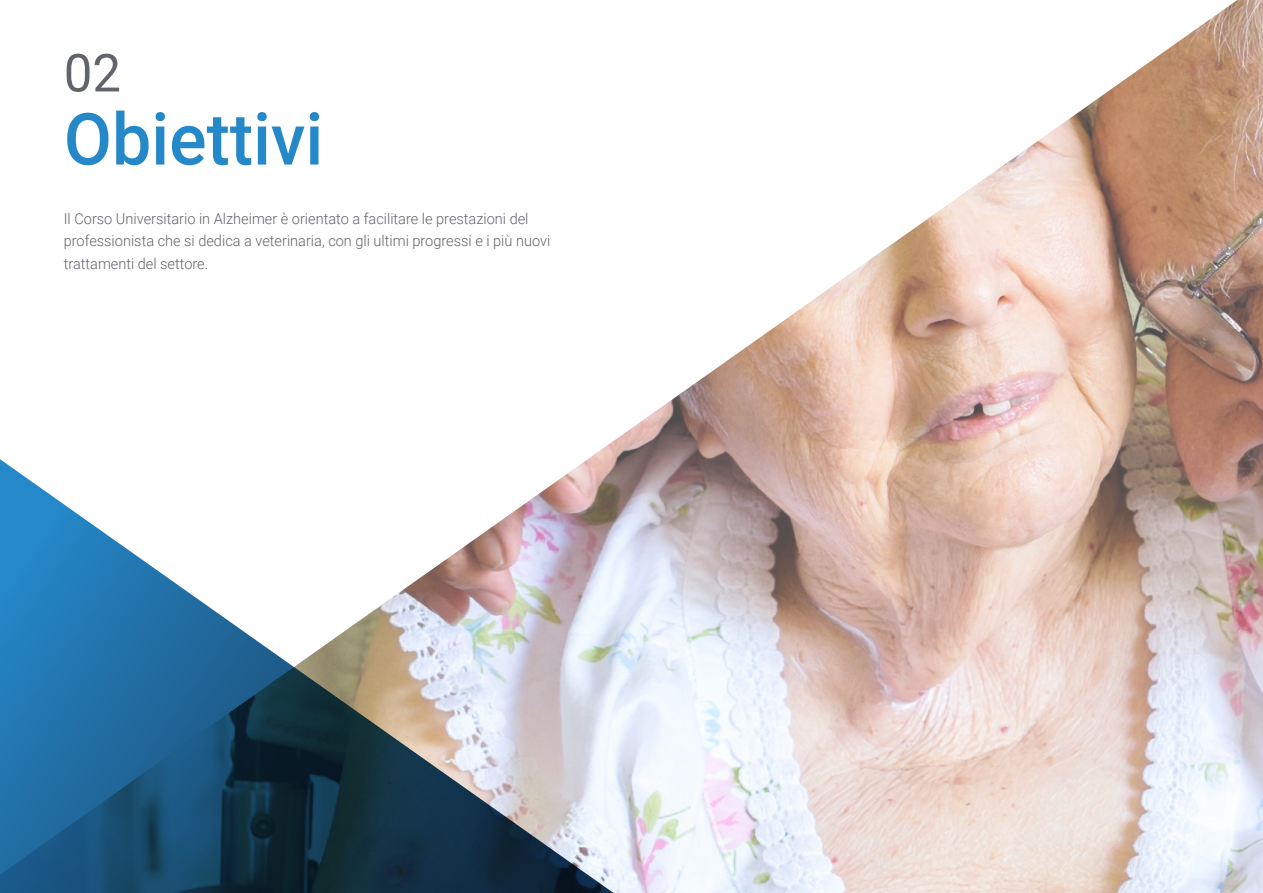
<style>
.page{position:relative;width:1263px;height:893px;background:#fff}
.page>*{position:absolute;margin:0;border:0;box-sizing:border-box;transform-origin:0 0}
.t1{font:500 72px "Roboto";color:#2488c9}
.t2{font:52.5px "Roboto";color:#61646a}
.t3{font:300 15px/22.5px "Roboto";color:#61646a}
</style>
<div class="page">
<img style="left:608px;top:0;width:655px;height:893px">
<svg style="left:0;top:445px;width:642px;height:448px"></svg>
<h2 class="t2" style="left:64px;top:36px;width:59px">02</h2>
<h1 class="t1" style="left:64px;top:89px;width:261px">Obiettivi</h1>
<p class="t3" style="left:64px;top:207px;width:488px">Il Corso Universitario in Alzheimer è orientato a facilitare le prestazioni del professionista che si dedica a veterinaria, con gli ultimi progressi e i più nuovi trattamenti del settore.</p>
</div>
